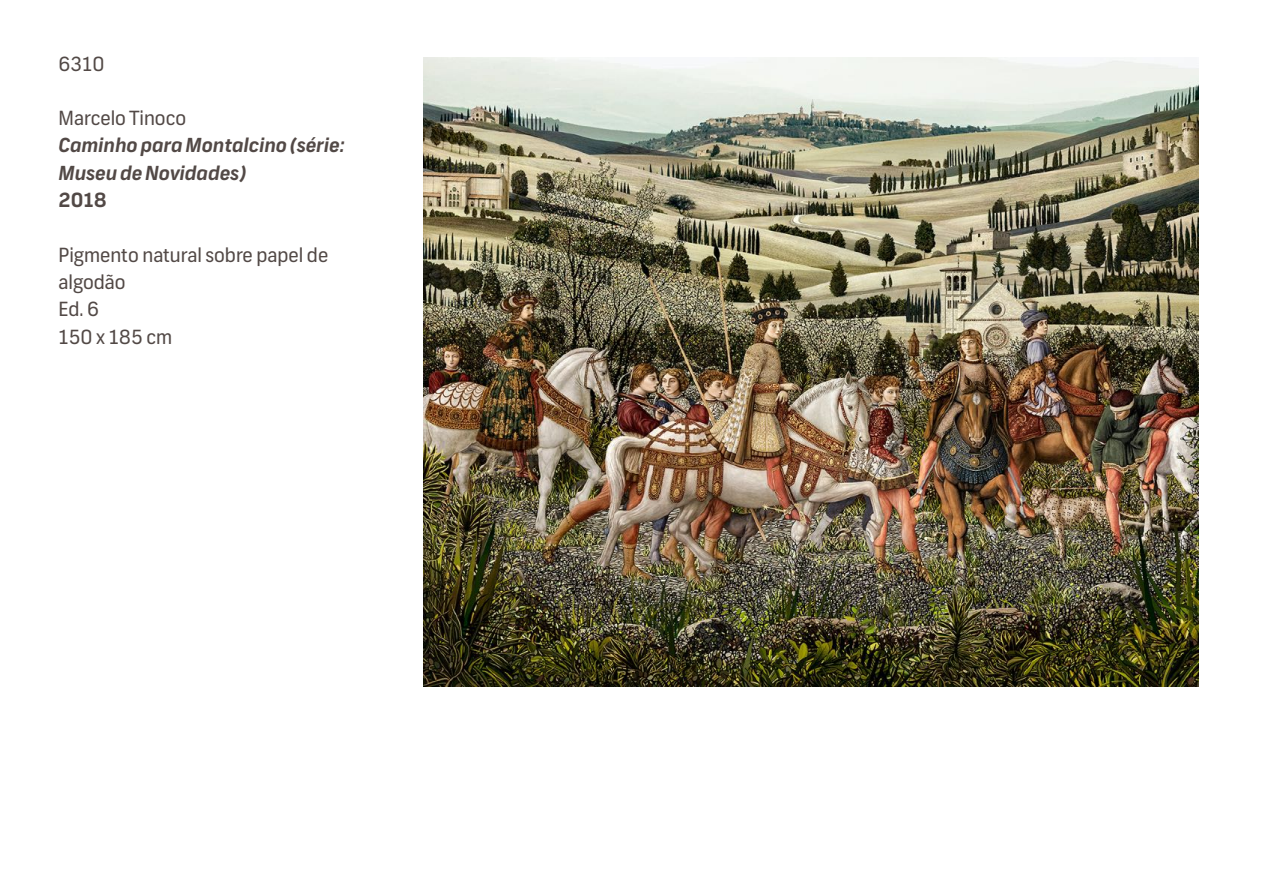
<style>
.page{position:relative;width:1263px;height:893px;background:#fff}
.page>*{position:absolute;margin:0;border:0;box-sizing:border-box;transform-origin:0 0}
.t1{font:19.5px/27.3px "Frank";color:#524946}
.t2{font:italic 700 19.5px/27.3px "Frank";color:#524946}
.t3{font:700 19.5px "Frank";color:#524946}
</style>
<div class="page">
<img style="left:423px;top:57px;width:775px;height:629px">
<p class="t1" style="left:58px;top:50px;width:47px">6310</p>
<p class="t1" style="left:58px;top:105px;width:129px">Marcelo Tinoco</p>
<p class="t2" style="left:58px;top:132px;width:288px">Caminho para Montalcino (série:<br>Museu de Novidades)</p>
<p class="t3" style="left:58px;top:188px;width:50px">2018</p>
<p class="t1" style="left:58px;top:243px;width:271px">Pigmento natural sobre papel de algodão<br>Ed. 6<br>150 x 185 cm</p>
</div>
